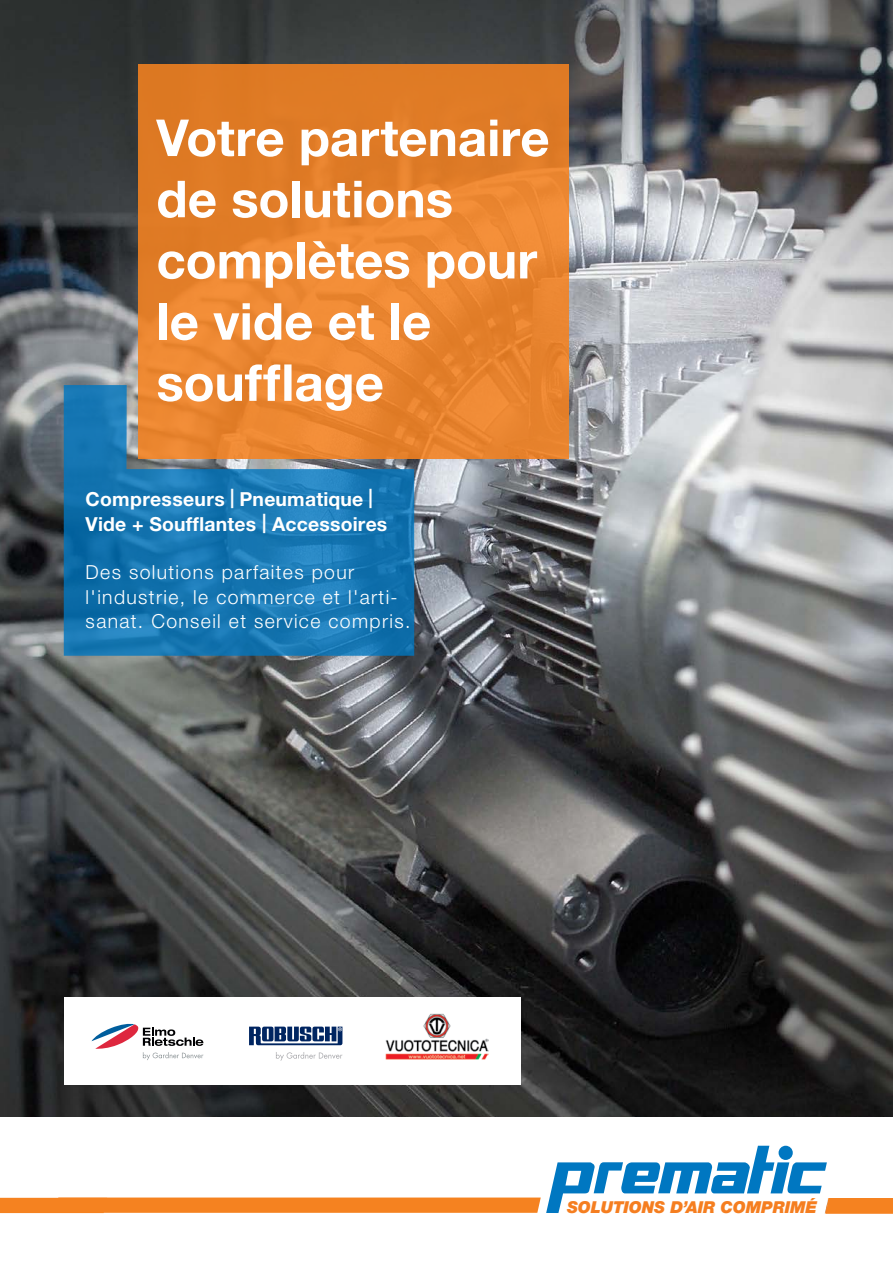
<style>
.page{position:relative;width:893px;height:1263px;background:#fff}
.page>*{position:absolute;margin:0;border:0;box-sizing:border-box;transform-origin:0 0}
.t1{font:700 51px/61.2px "Helvetica Neue LT Pro";color:#fff}
.t2{font:300 19.35px/24.3px "Helvetica Neue LT Pro";letter-spacing:.07em;color:#fff}
.t3{font:700 19.35px/24.3px "Helvetica Neue LT Pro";letter-spacing:.01em;color:#fff}
.t4{font:italic 900 16.5px "Helvetica Neue";letter-spacing:-.01em;color:#f57e20}
</style>
<div class="page">
<img style="left:825px;top:1198px;width:68px;height:16px">
<img style="left:0;top:0;width:893px;height:1117px">
<div style="left:64px;top:997px;width:456px;height:88px;background:#fff"></div>
<svg style="left:91px;top:1023px;width:112px;height:37px"></svg>
<svg style="left:249px;top:1026px;width:93px;height:19px;background:#4e6791"></svg>
<svg style="left:276px;top:1052px;width:66px;height:9px"></svg>
<img style="left:385px;top:1013px;width:103px;height:47px">
<div style="left:138px;top:64px;width:430px;height:394px;background:linear-gradient(to right,#e47f29,#e9842f)"></div>
<svg style="left:64px;top:385px;width:350px;height:271px;background:#497a95"></svg>
<svg style="left:0;top:1146px;width:827px;height:67px"></svg>
<h1 class="t1" style="left:156px;top:106px;width:395px">Votre partenaire de solutions complètes pour le vide et le soufflage</h1>
<p class="t3" style="left:86px;top:487px;width:303px">Compresseurs | Pneumatique |<br>Vide + Soufflantes | Accessoires</p>
<p class="t2" style="left:86px;top:560px;width:326px">Des solutions parfaites pour l'industrie, le commerce et l'arti&shy;sanat. Conseil et service compris.</p>
<p class="t4" style="left:567px;top:1197px;width:251px">SOLUTIONS D’AIR COMPRIMÉ</p>
</div>
